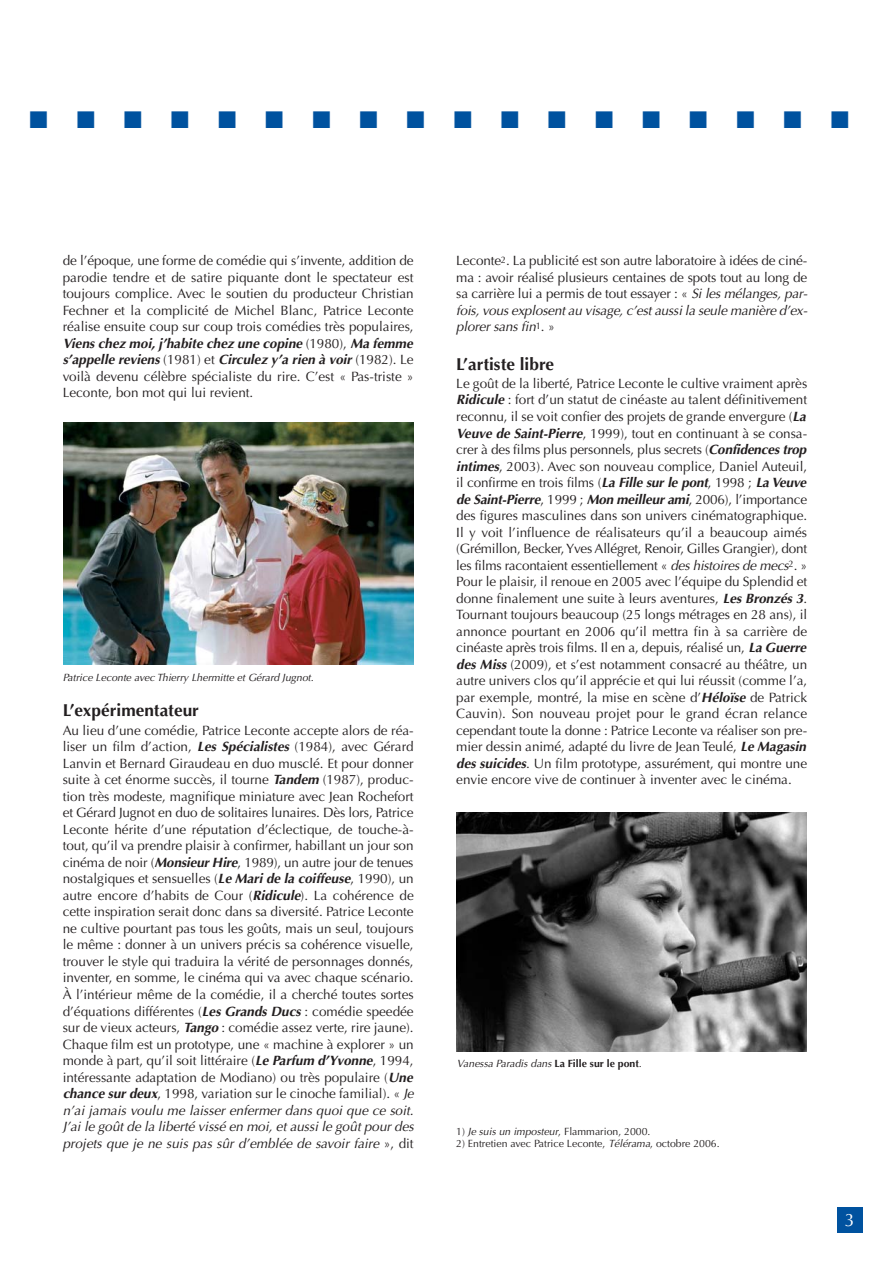
<style>
.page{position:relative;width:893px;height:1263px;background:#fff}
.page>*{position:absolute;margin:0;border:0;box-sizing:border-box;transform-origin:0 0}
.t1{font:24px "Zapf Dingbats";color:#00529f}
.t2{font:18px "Optima";color:#fff}
.t3{font:700 17.25px "Optima";color:#231f20}
.t4{font:13.5px/16.5px "Optima";color:#231f20;text-align:justify}
.t5{font:10.5px "Optima";color:#231f20}
.t6{font:italic 10.5px "Optima";color:#231f20}
.s1{font-weight:700;font-style:italic}
.s2{font-style:italic}
.s3{font-weight:700;font-style:normal}
</style>
<div class="page">
<div style="left:837px;top:1208px;width:25px;height:25px;background:#00529f"></div>
<img style="left:457px;top:812px;width:349px;height:239px">
<img style="left:63px;top:423px;width:350px;height:242px">
<h1 class="t1" style="left:30px;top:108px;width:820px">■■■■■■■■■■■■■■■■■■</h1>
<p class="t4" style="left:63px;top:254px;width:352px">de l’époque, une forme de comédie qui s’invente, addition de parodie tendre et de satire piquante dont le spectateur est toujours complice. Avec le soutien du producteur Christian Fechner et la complicité de Michel Blanc, Patrice Leconte réalise ensuite coup sur coup trois comédies très populaires, <span class="s1">Viens chez moi, j’habite chez une copine</span> (1980), <span class="s1">Ma femme s’appelle reviens</span> (1981) et <span class="s1">Circulez y’a rien à voir</span> (1982). Le voilà devenu célèbre spécialiste du rire. C’est « Pas-triste » Leconte, bon mot qui lui revient.</p>
<p class="t6" style="left:63px;top:673px;width:252px">Patrice Leconte avec Thierry Lhermitte et Gérard Jugnot.</p>
<p class="t3" style="left:63px;top:703px;width:138px">L’expérimentateur</p>
<p class="t4" style="left:63px;top:723px;width:352px">Au lieu d’une comédie, Patrice Leconte accepte alors de réa&shy;liser un film d’action, <span class="s1">Les Spécialistes</span> (1984), avec Gérard Lanvin et Bernard Giraudeau en duo musclé. Et pour donner suite à cet énorme succès, il tourne <span class="s1">Tandem</span> (1987), produc&shy;tion très modeste, magnifique miniature avec Jean Rochefort et Gérard Jugnot en duo de solitaires lunaires. Dès lors, Patrice Leconte hérite d’une réputation d’éclectique, de touche-à&shy;tout, qu’il va prendre plaisir à confirmer, habillant un jour son cinéma de noir (<span class="s1">Monsieur Hire</span>, 1989), un autre jour de tenues nostalgiques et sensuelles (<span class="s1">Le Mari de la coiffeuse</span>, 1990), un autre encore d’habits de Cour (<span class="s1">Ridicule</span>). La cohérence de cette inspiration serait donc dans sa diversité. Patrice Leconte ne cultive pourtant pas tous les goûts, mais un seul, toujours le même : donner à un univers précis sa cohérence visuelle, trouver le style qui traduira la vérité de personnages donnés, inventer, en somme, le cinéma qui va avec chaque scénario.<br>À l’intérieur même de la comédie, il a cherché toutes sortes d’équations différentes (<span class="s1">Les Grands Ducs</span> : comédie speedée sur de vieux acteurs, <span class="s1">Tango</span> : comédie assez verte, rire jaune).<br>Chaque film est un prototype, une « machine à explorer » un monde à part, qu’il soit littéraire (<span class="s1">Le Parfum d’Yvonne</span>, 1994, intéressante adaptation de Modiano) ou très populaire (<span class="s1">Une chance sur deux</span>, 1998, variation sur le cinoche familial). « <span class="s2">Je n’ai jamais voulu me laisser enfermer dans quoi que ce soit.<br>J’ai le goût de la liberté vissé en moi, et aussi le goût pour des projets que je ne suis pas sûr d’emblée de savoir faire</span> », dit</p>
<p class="t4" style="left:456px;top:254px;width:352px">Leconte<sup>2</sup>. La publicité est son autre laboratoire à idées de ciné&shy;ma : avoir réalisé plusieurs centaines de spots tout au long de sa carrière lui a permis de tout essayer : « <span class="s2">Si les mélanges, par&shy;fois, vous explosent au visage, c’est aussi la seule manière d’ex&shy;plorer sans fin</span><sup>1</sup>. »</p>
<p class="t3" style="left:456px;top:357px;width:99px">L’artiste libre</p>
<p class="t4" style="left:456px;top:376px;width:352px">Le goût de la liberté, Patrice Leconte le cultive vraiment après <span class="s1">Ridicule</span> : fort d’un statut de cinéaste au talent définitivement reconnu, il se voit confier des projets de grande envergure (<span class="s1">La Veuve de Saint-Pierre</span>, 1999), tout en continuant à se consa&shy;crer à des films plus personnels, plus secrets (<span class="s1">Confidences trop intimes</span>, 2003). Avec son nouveau complice, Daniel Auteuil, il confirme en trois films (<span class="s1">La Fille sur le pont</span>, 1998 ; <span class="s1">La Veuve de Saint-Pierre</span>, 1999 ; <span class="s1">Mon meilleur ami</span>, 2006), l’importance des figures masculines dans son univers cinématographique.<br>Il y voit l’influence de réalisateurs qu’il a beaucoup aimés (Grémillon, Becker, Yves Allégret, Renoir, Gilles Grangier), dont les films racontaient essentiellement « <span class="s2">des histoires de mecs</span><sup>2</sup>. » Pour le plaisir, il renoue en 2005 avec l’équipe du Splendid et donne finalement une suite à leurs aventures, <span class="s1">Les Bronzés 3</span>.<br>Tournant toujours beaucoup (25 longs métrages en 28 ans), il annonce pourtant en 2006 qu’il mettra fin à sa carrière de cinéaste après trois films. Il en a, depuis, réalisé un, <span class="s1">La Guerre des Miss</span> (2009), et s’est notamment consacré au théâtre, un autre univers clos qu’il apprécie et qui lui réussit (comme l’a, par exemple, montré, la mise en scène d’<span class="s1">Héloïse</span> de Patrick Cauvin). Son nouveau projet pour le grand écran relance cependant toute la donne : Patrice Leconte va réaliser son pre&shy;mier dessin animé, adapté du livre de Jean Teulé, <span class="s1">Le Magasin des suicides</span>. Un film prototype, assurément, qui montre une envie encore vive de continuer à inventer avec le cinéma.</p>
<p class="t6" style="left:457px;top:1059px;width:186px">Vanessa Paradis dans <span class="s3">La Fille sur le pont</span>.</p>
<p class="t5" style="left:456px;top:1127px;width:196px">1) <span class="s2">Je suis un imposteur</span>, Flammarion, 2000.</p>
<p class="t5" style="left:456px;top:1140px;width:265px">2) Entretien avec Patrice Leconte, <span class="s2">Télérama</span>, octobre 2006.</p>
<h2 class="t2" style="left:844px;top:1213px;width:12px">3</h2>
</div>
